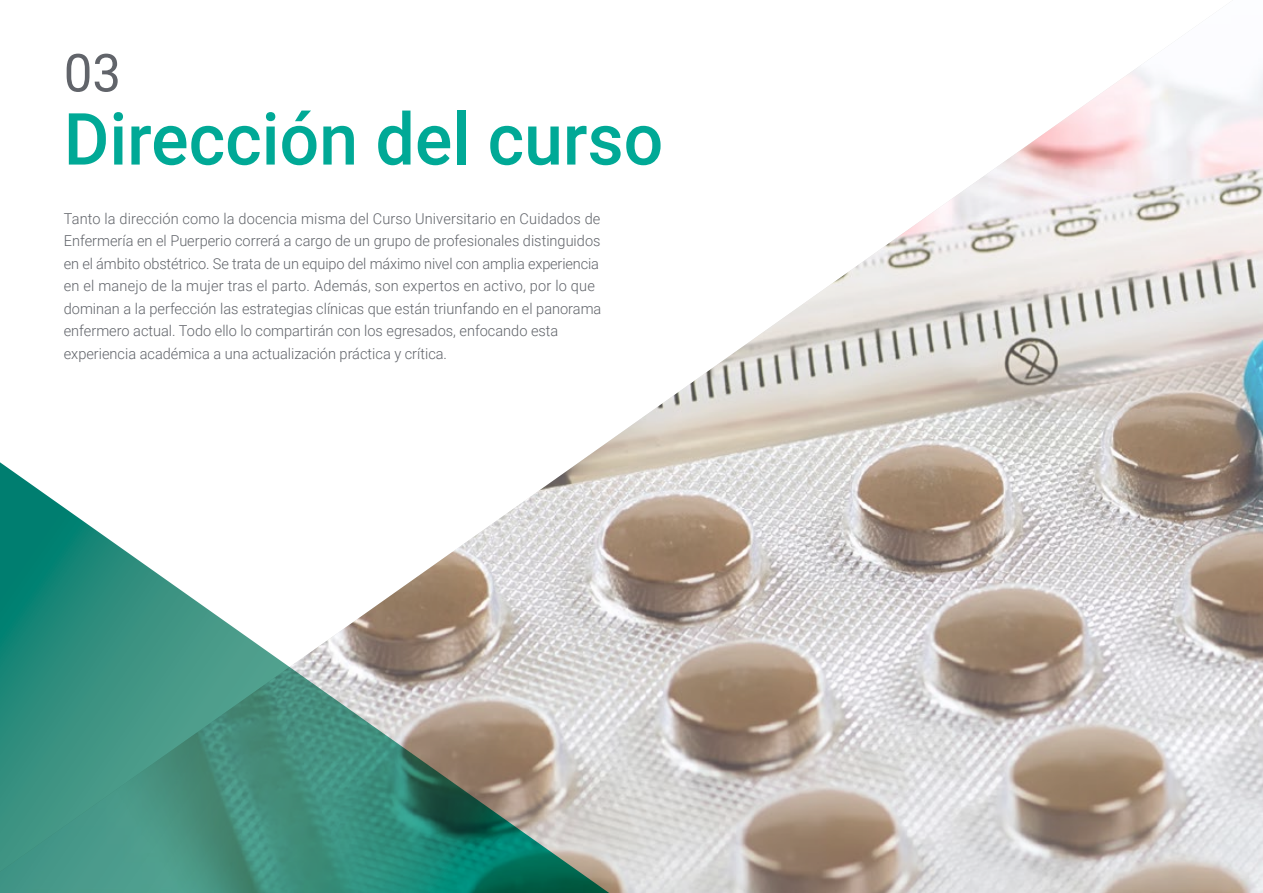
<style>
.page{position:relative;width:1263px;height:893px;background:#fff}
.page>*{position:absolute;margin:0;border:0;box-sizing:border-box;transform-origin:0 0}
.t1{font:500 72px "Roboto";color:#00a996}
.t2{font:52.5px "Roboto";color:#61646a}
.t3{font:300 15px/22.5px "Roboto";color:#61646a}
</style>
<div class="page">
<img style="left:602px;top:65px;width:661px;height:828px">
<svg style="left:0;top:446px;width:639px;height:447px"></svg>
<h2 class="t2" style="left:64px;top:36px;width:59px">03</h2>
<h1 class="t1" style="left:64px;top:89px;width:601px">Dirección del curso</h1>
<p class="t3" style="left:64px;top:207px;width:539px">Tanto la dirección como la docencia misma del Curso Universitario en Cuidados de Enfermería en el Puerperio correrá a cargo de un grupo de profesionales distinguidos en el ámbito obstétrico. Se trata de un equipo del máximo nivel con amplia experiencia en el manejo de la mujer tras el parto. Además, son expertos en activo, por lo que dominan a la perfección las estrategias clínicas que están triunfando en el panorama enfermero actual. Todo ello lo compartirán con los egresados, enfocando esta experiencia académica a una actualización práctica y crítica.</p>
</div>
